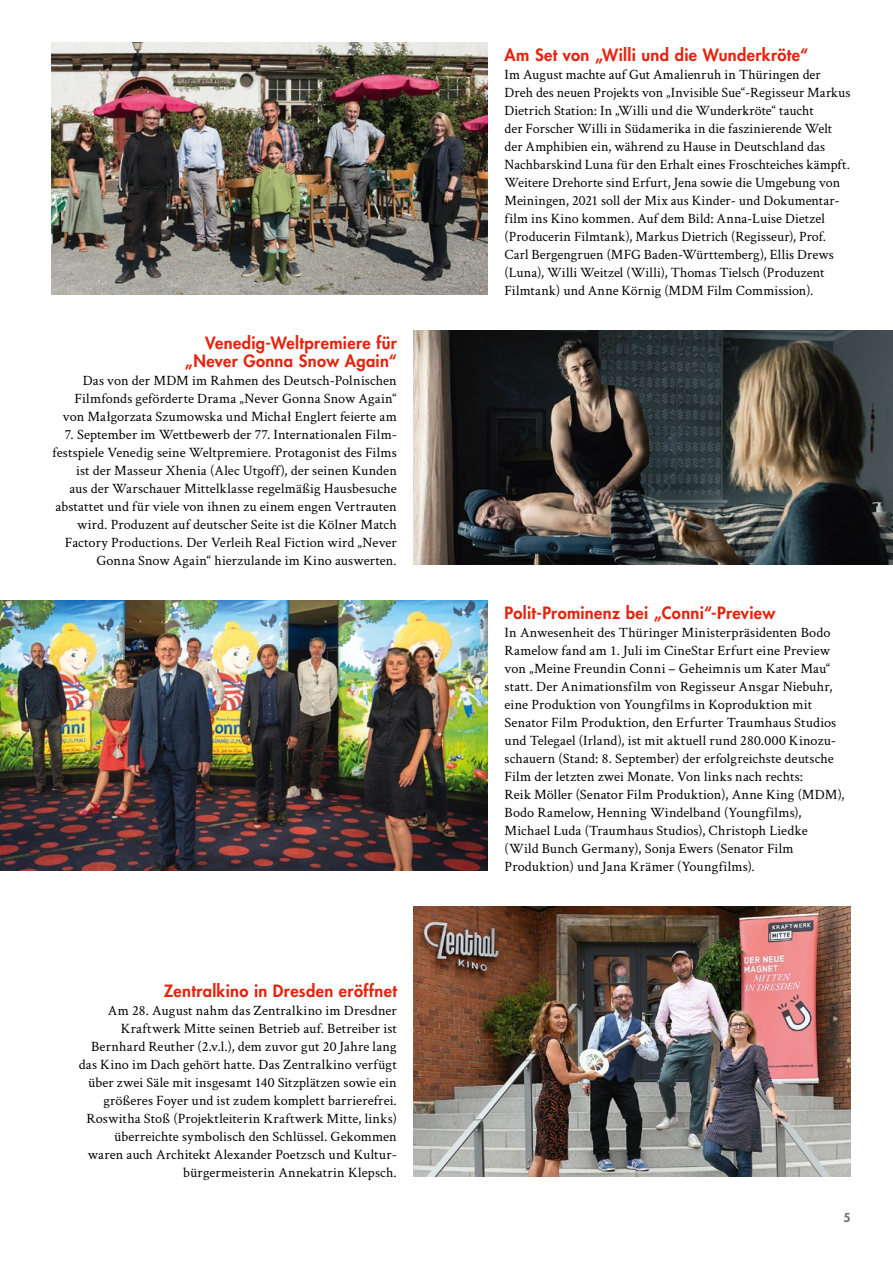
<style>
.page{position:relative;width:893px;height:1263px;background:#fff}
.page>*{position:absolute;margin:0;border:0;box-sizing:border-box;transform-origin:0 0}
._2_kleine_Head_Aktue{font:800 16.5px/18px "Futura Std";letter-spacing:.02em;color:#e4240e;text-align:right}
.Text{font:14.25px/18px "Crimson Text";letter-spacing:.005em;color:#000;text-align:right}
.t1{font:800 12px "Futura Std";color:#677169}
</style>
<div class="page">
<img style="left:0;top:601px;width:488px;height:270px">
<img style="left:414px;top:907px;width:436px;height:270px">
<img style="left:51px;top:43px;width:437px;height:252px">
<img style="left:414px;top:331px;width:479px;height:234px">
<p class="_2_kleine_Head_Aktue" style="left:185px;top:333px;width:213px">Venedig-Weltpremiere für „Never Gonna Snow Again“</p>
<p class="Text" style="left:63px;top:370px;width:335px">Das von der MDM im Rahmen des Deutsch-Polnischen<br>Filmfonds geförderte Drama „Never Gonna Snow Again“ von Małgorzata Szumowska und Michał Englert feierte am</p>
<p class="Text" style="left:53px;top:424px;width:346px">7. September im Wettbewerb der 77. Internationalen Film&shy;festspiele Venedig seine Weltpremiere. Protagonist des Films ist der Masseur Xhenia (Alec Utgoff), der seinen Kunden<br>aus der Warschauer Mittelklasse regelmäßig Hausbesuche abstattet und für viele von ihnen zu einem engen Vertrauten wird. Produzent auf deutscher Seite ist die Kölner Match Factory Productions. Der Verleih Real Fiction wird „Never Gonna Snow Again“ hierzulande im Kino auswerten.</p>
<p class="_2_kleine_Head_Aktue" style="left:164px;top:981px;width:235px">Zentralkino in Dresden eröffnet</p>
<p class="Text" style="left:79px;top:1000px;width:320px">Am 28. August nahm das Zentralkino im Dresdner Kraftwerk Mitte seinen Betrieb auf. Betreiber ist Bernhard Reuther (2.v.l.), dem zuvor gut 20 Jahre lang das Kino im Dach gehört hatte. Das Zentralkino verfügt über zwei Säle mit insgesamt 140 Sitzplätzen sowie ein größeres Foyer und ist zudem komplett barrierefrei.<br>Roswitha Stoß (Projektleiterin Kraftwerk Mitte, links) überreichte symbolisch den Schlüssel. Gekommen waren auch Architekt Alexander Poetzsch und Kultur&shy;bürgermeisterin Annekatrin Klepsch.</p>
<p class="_2_kleine_Head_Aktue" style="left:505px;top:45px;width:305px">Am Set von „Willi und die Wunderkröte“</p>
<p class="Text" style="left:505px;top:64px;width:347px;text-align:left">Im August machte auf Gut Amalienruh in Thüringen der Dreh des neuen Projekts von „Invisible Sue“-Regisseur Markus Dietrich Station: In „Willi und die Wunderkröte“ taucht<br>der Forscher Willi in Südamerika in die faszinierende Welt der Amphibien ein, während zu Hause in Deutschland das Nachbarskind Luna für den Erhalt eines Froschteiches kämpft.<br>Weitere Drehorte sind Erfurt, Jena sowie die Umgebung von Meiningen, 2021 soll der Mix aus Kinder- und Dokumentar&shy;film ins Kino kommen. Auf dem Bild: Anna-Luise Dietzel (Producerin Filmtank), Markus Dietrich (Regisseur), Prof.<br>Carl Bergengruen (MFG Baden-Württemberg), Ellis Drews (Luna), Willi Weitzel (Willi), Thomas Tielsch (Produzent Filmtank) und Anne Körnig (MDM Film Commission).</p>
<p class="_2_kleine_Head_Aktue" style="left:505px;top:603px;width:272px">Polit-Prominenz bei „Conni“-Preview</p>
<p class="Text" style="left:505px;top:622px;width:341px;text-align:left">In Anwesenheit des Thüringer Ministerpräsidenten Bodo Ramelow fand am 1. Juli im CineStar Erfurt eine Preview von „Meine Freundin Conni – Geheimnis um Kater Mau“ statt. Der Animationsfilm von Regisseur Ansgar Niebuhr, eine Produktion von Youngfilms in Koproduktion mit Senator Film Produktion, den Erfurter Traumhaus Studios und Telegael (Irland), ist mit aktuell rund 280.000 Kinozu&shy;schauern (Stand: 8. September) der erfolgreichste deutsche Film der letzten zwei Monate. Von links nach rechts:<br>Reik Möller (Senator Film Produktion), Anne King (MDM), Bodo Ramelow, Henning Windelband (Youngfilms), Michael Luda (Traumhaus Studios), Christoph Liedke (Wild Bunch Germany), Sonja Ewers (Senator Film Produktion) und Jana Krämer (Youngfilms).</p>
<p class="t1" style="left:843px;top:1210px;width:8px">5</p>
</div>
